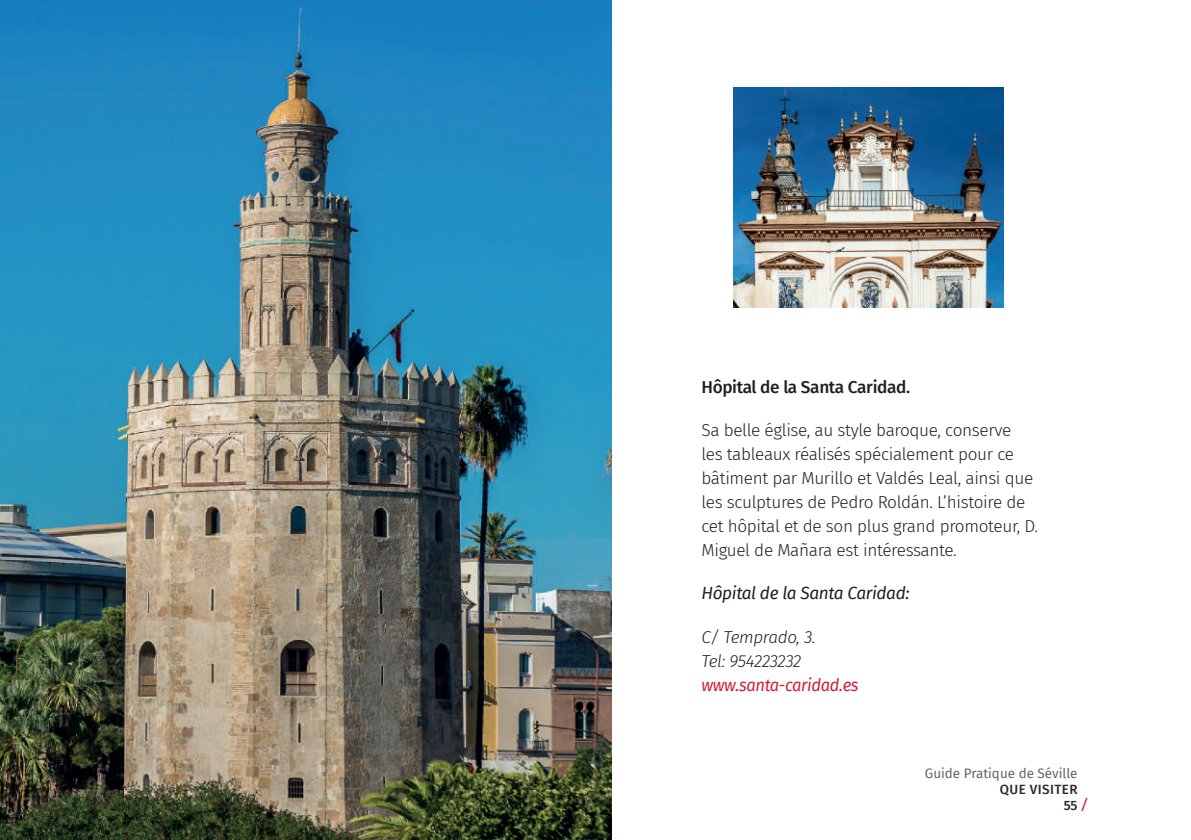
<style>
.page{position:relative;width:1191px;height:840px;background:#fff}
.page>*{position:absolute;margin:0;border:0;box-sizing:border-box;transform-origin:0 0}
.t1{font:300 17.2px/24px "Fira Sans";letter-spacing:-.02em;color:#231f20}
.t2{font:italic 300 17.2px/24px "Fira Sans";letter-spacing:-.02em;color:#231f20}
.t3{font:500 17.2px "Fira Sans";letter-spacing:-.02em;color:#231f20}
.t4{font:italic 17.2px "Fira Sans";letter-spacing:-.02em;color:#231f20}
.t5{font:italic 17.2px "Fira Sans";letter-spacing:-.02em;color:#d31e39;scale:.96 1}
.t6{font:700 14px "Officina Sans Std";color:#d31e39}
.t7{font:13.4px "Fira Sans";color:#676260}
.t8{font:500 13.4px/16px "Fira Sans";letter-spacing:.03em;color:#2e2926;text-align:right}
</style>
<div class="page">
<img style="left:0;top:0;width:612px;height:839px">
<img style="left:733px;top:87px;width:270px;height:221px">
<p class="t3" style="left:701px;top:372px;width:210px">Hôpital de la Santa Caridad.</p>
<p class="t1" style="left:701px;top:417px;width:338px">Sa belle église, au style baroque, conserve<br>les tableaux réalisés spécialement pour ce bâtiment par Murillo et Valdés Leal, ainsi que les sculptures de Pedro Roldán. L’histoire de cet hôpital et de son plus grand promoteur, D.<br>Miguel de Mañara est intéressante.</p>
<p class="t4" style="left:701px;top:580px;width:209px">Hôpital de la Santa Caridad:</p>
<p class="t2" style="left:701px;top:624px;width:116px">C/ Temprado, 3.<br>Tel: 954223232</p>
<p class="t5" style="left:701px;top:671px;width:165px">www.santa-caridad.es</p>
<p class="t7" style="left:925px;top:762px;width:154px">Guide Pratique de Séville</p>
<p class="t8" style="left:999px;top:780px;width:79px">QUE VISITER<br>55</p>
<p class="t6" style="left:1081px;top:794px;width:8px">/</p>
</div>
